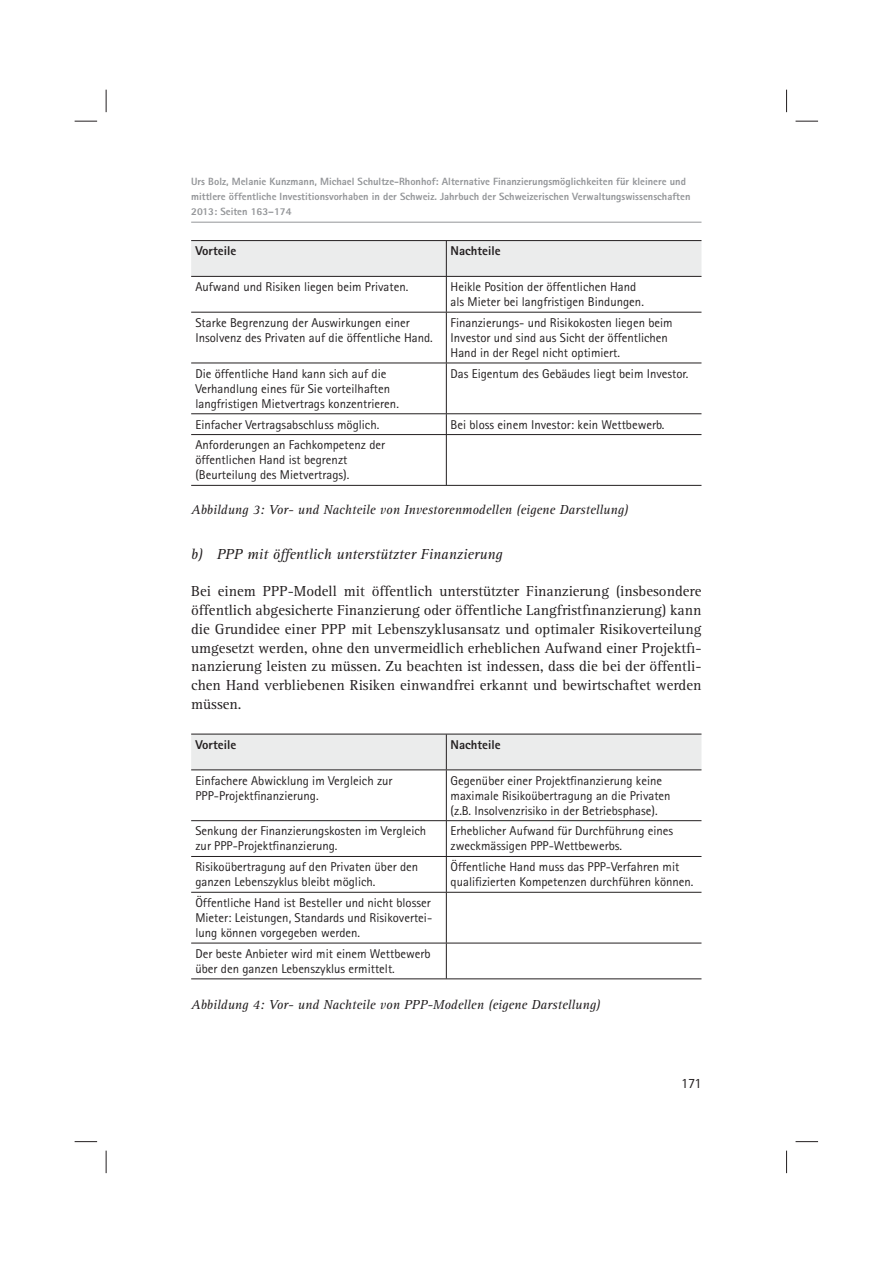
<style>
.page{position:relative;width:893px;height:1263px;background:#fff}
.page>*{position:absolute;margin:0;border:0;box-sizing:border-box;transform-origin:0 0}
.t1{font:15px/18.8px "Rotis Serif Std";color:#231f20;text-align:justify}
.t2{font:italic 15px "Rotis Serif Std";color:#231f20}
.t3{font:14.25px "Rotis Sans Serif Std";color:#231f20}
.t4{font:italic 13.5px "Rotis Serif Std";color:#231f20}
.t5{font:12.75px/15px "Rotis Sans Serif Std";color:#231f20}
.t6{font:800 12.75px "Rotis Sans Serif Std";color:#231f20}
.t7{font:800 10.5px/15px "Rotis Sans Serif Std";color:#939598}
</style>
<div class="page">
<hr style="left:191px;top:222px;width:510px;height:1px;background:#939598">
<div style="left:191px;top:241px;width:510px;height:35px;background:#ebecec"></div>
<hr style="left:191px;top:276px;width:510px;height:1px;background:#231f20">
<hr style="left:446px;top:241px;width:1px;height:35px;background:#231f20">
<hr style="left:446px;top:277px;width:1px;height:35px;background:#231f20">
<hr style="left:446px;top:313px;width:1px;height:50px;background:#231f20">
<hr style="left:446px;top:363px;width:1px;height:50px;background:#231f20">
<svg style="left:446px;top:414px;width:1px;height:20px"></svg>
<hr style="left:446px;top:435px;width:1px;height:50px;background:#231f20">
<hr style="left:191px;top:434px;width:510px;height:1px;background:#231f20">
<hr style="left:191px;top:240px;width:510px;height:1px;background:#231f20">
<hr style="left:191px;top:312px;width:510px;height:1px;background:#231f20">
<hr style="left:191px;top:363px;width:510px;height:1px;background:#231f20">
<hr style="left:191px;top:413px;width:510px;height:1px;background:#231f20">
<hr style="left:191px;top:485px;width:510px;height:1px;background:#231f20">
<div style="left:191px;top:735px;width:510px;height:35px;background:#ebecec"></div>
<hr style="left:191px;top:770px;width:510px;height:1px;background:#231f20">
<hr style="left:446px;top:734px;width:1px;height:36px;background:#231f20">
<hr style="left:446px;top:770px;width:1px;height:50px;background:#231f20">
<hr style="left:446px;top:821px;width:1px;height:35px;background:#231f20">
<hr style="left:446px;top:857px;width:1px;height:35px;background:#231f20">
<hr style="left:446px;top:893px;width:1px;height:50px;background:#231f20">
<hr style="left:446px;top:943px;width:1px;height:35px;background:#231f20">
<hr style="left:191px;top:943px;width:510px;height:1px;background:#231f20">
<hr style="left:191px;top:734px;width:510px;height:1px;background:#231f20">
<hr style="left:191px;top:820px;width:510px;height:1px;background:#231f20">
<hr style="left:191px;top:856px;width:510px;height:1px;background:#231f20">
<hr style="left:191px;top:892px;width:510px;height:1px;background:#231f20">
<hr style="left:191px;top:978px;width:510px;height:1px;background:#231f20">
<svg style="left:75px;top:121px;width:22px;height:1px"></svg>
<svg style="left:795px;top:121px;width:23px;height:1px"></svg>
<svg style="left:75px;top:1141px;width:22px;height:1px"></svg>
<svg style="left:795px;top:1141px;width:23px;height:1px"></svg>
<svg style="left:106px;top:90px;width:1px;height:22px"></svg>
<svg style="left:106px;top:1151px;width:1px;height:22px"></svg>
<svg style="left:786px;top:90px;width:1px;height:22px"></svg>
<svg style="left:786px;top:1151px;width:1px;height:22px"></svg>
<p class="t7" style="left:191px;top:175px;width:501px">Urs Bolz, Melanie Kunzmann, Michael Schultze-Rhonhof: Alternative Finanzierungsmöglichkeiten für kleinere und mittlere öffentliche Investitionsvorhaben in der Schweiz. Jahrbuch der Schweizerischen Verwaltungswissenschaften<br>2013: Seiten 163–174</p>
<p class="t6" style="left:195px;top:246px;width:42px">Vorteile</p>
<p class="t6" style="left:451px;top:246px;width:52px">Nachteile</p>
<p class="t5" style="left:195px;top:280px;width:214px">Aufwand und Risiken liegen beim Privaten.</p>
<p class="t5" style="left:451px;top:280px;width:195px">Heikle Position der öffentlichen Hand als Mieter bei langfristigen Bindungen.</p>
<p class="t5" style="left:195px;top:316px;width:239px">Starke Begrenzung der Auswirkungen einer<br>Insolvenz des Privaten auf die öffentliche Hand.</p>
<p class="t5" style="left:451px;top:316px;width:224px">Finanzierungs- und Risikokosten liegen beim<br>Investor und sind aus Sicht der öffentlichen<br>Hand in der Regel nicht optimiert.</p>
<p class="t5" style="left:195px;top:367px;width:205px">Die öffentliche Hand kann sich auf die<br>Verhandlung eines für Sie vorteilhaften langfristigen Mietvertrags konzentrieren.</p>
<p class="t5" style="left:451px;top:367px;width:239px">Das Eigentum des Gebäudes liegt beim Investor.</p>
<p class="t5" style="left:195px;top:418px;width:185px">Einfacher Vertragsabschluss möglich.</p>
<p class="t5" style="left:451px;top:418px;width:215px">Bei bloss einem Investor: kein Wettbewerb.</p>
<p class="t5" style="left:195px;top:438px;width:191px">Anforderungen an Fachkompetenz der öffentlichen Hand ist begrenzt (Beurteilung des Mietvertrags).</p>
<p class="t4" style="left:191px;top:504px;width:439px">Abbildung 3: Vor- und Nachteile von Investorenmodellen (eigene Darstellung)</p>
<p class="t2" style="left:191px;top:548px;width:313px">b) PPP mit öffentlich unterstützter Finanzierung</p>
<p class="t1" style="left:191px;top:584px;width:512px">Bei einem PPP-Modell mit öffentlich unterstützter Finanzierung (insbesondere öffentlich abgesicherte Finanzierung oder öffentliche Langfristfinanzierung) kann die Grundidee einer PPP mit Lebenszyklusansatz und optimaler Risikoverteilung umgesetzt werden, ohne den unvermeidlich erheblichen Aufwand einer Projektfi&shy;nanzierung leisten zu müssen. Zu beachten ist indessen, dass die bei der öffentli&shy;chen Hand verbliebenen Risiken einwandfrei erkannt und bewirtschaftet werden müssen.</p>
<p class="t6" style="left:195px;top:740px;width:42px">Vorteile</p>
<p class="t6" style="left:451px;top:740px;width:52px">Nachteile</p>
<p class="t5" style="left:195px;top:774px;width:199px">Einfachere Abwicklung im Vergleich zur<br>PPP-Projektfinanzierung.</p>
<p class="t5" style="left:451px;top:774px;width:222px">Gegenüber einer Projektfinanzierung keine maximale Risikoübertragung an die Privaten (z.B. Insolvenzrisiko in der Betriebsphase).</p>
<p class="t5" style="left:195px;top:825px;width:232px">Senkung der Finanzierungskosten im Vergleich zur PPP-Projektfinanzierung.</p>
<p class="t5" style="left:451px;top:825px;width:224px">Erheblicher Aufwand für Durchführung eines zweckmässigen PPP-Wettbewerbs.</p>
<p class="t5" style="left:195px;top:860px;width:224px">Risikoübertragung auf den Privaten über den ganzen Lebenszyklus bleibt möglich.</p>
<p class="t5" style="left:451px;top:860px;width:244px">Öffentliche Hand muss das PPP-Verfahren mit qualifizierten Kompetenzen durchführen können.</p>
<p class="t5" style="left:195px;top:896px;width:238px;text-align:justify">Öffentliche Hand ist Besteller und nicht blosser Mieter: Leistungen, Standards und Risikovertei&shy;lung können vorgegeben werden.</p>
<p class="t5" style="left:195px;top:947px;width:237px">Der beste Anbieter wird mit einem Wettbewerb über den ganzen Lebenszyklus ermittelt.</p>
<p class="t4" style="left:191px;top:999px;width:411px">Abbildung 4: Vor- und Nachteile von PPP-Modellen (eigene Darstellung)</p>
<p class="t3" style="left:681px;top:1077px;width:22px">171</p>
</div>
